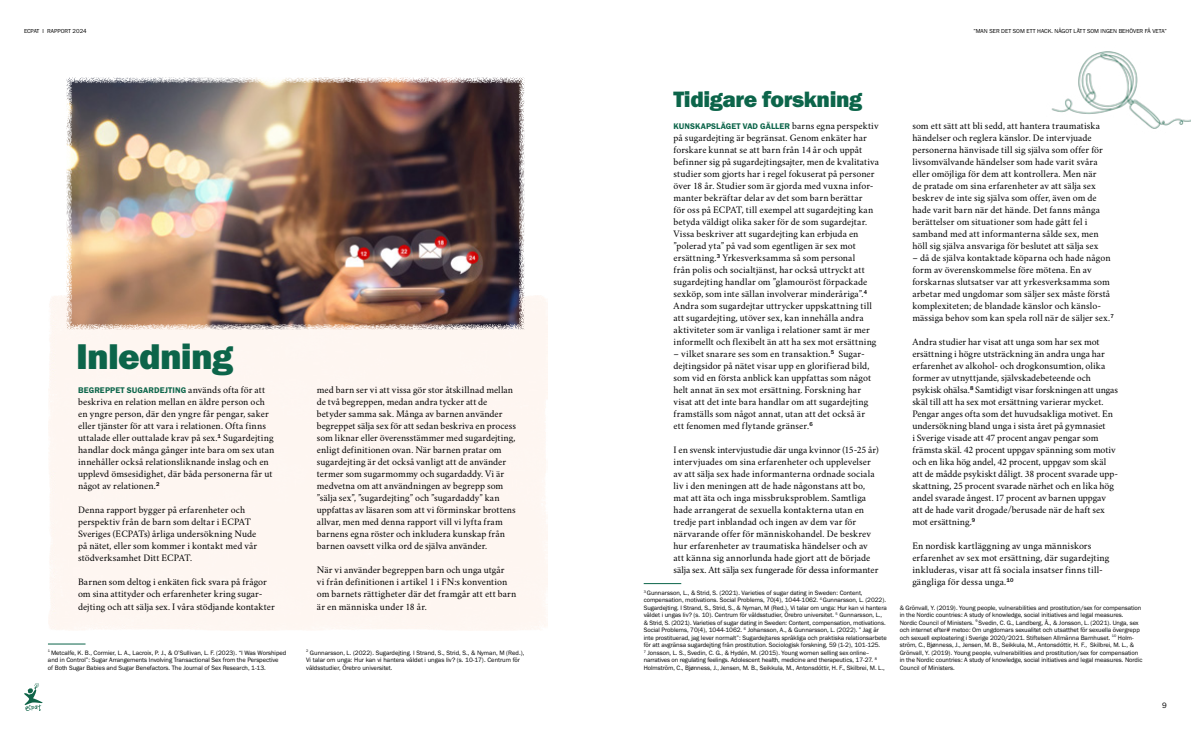
<style>
.page{position:relative;width:1191px;height:738px;background:#fff}
.page>*{position:absolute;margin:0;border:0;box-sizing:border-box;transform-origin:0 0}
.t1{font:37px "Franklin Gothic URW Hea";letter-spacing:-.02em;color:#0c654a}
.t2{font:23px "Franklin Gothic URW Hea";letter-spacing:-.02em;color:#0c654a}
.t3{font:10px/12px "Crimson";letter-spacing:.005em;color:#000}
.t4{font:8.5px "Franklin Gothic URW Dem";letter-spacing:.015em;color:#0c654a}
.t5{font:8px "Franklin Gothic URW Boo";color:#000}
.t6{font:6.5px/7.5px "Franklin Gothic URW Boo";letter-spacing:-.005em;color:#000}
.t7{font:6px "Franklin Gothic URW Boo";color:#000}
.s1{font-family:"Crimson";font-size:10px;color:#000}
</style>
<div class="page">
<img style="left:1051px;top:51px;width:140px;height:78px">
<hr style="left:48px;top:643px;width:37px;height:1px;background:#0c654a">
<hr style="left:643px;top:583px;width:38px;height:1px;background:#0c654a">
<img style="left:67px;top:77px;width:457px;height:252px">
<svg style="left:24px;top:683px;width:19px;height:28px"></svg>
<p class="t7" style="left:24px;top:27px;width:64px">ECPAT I RAPPORT 2024</p>
<p class="t7" style="left:973px;top:27px;width:195px">”MAN SER DET SOM ETT HACK. NÅGOT LÄTT SOM INGEN BEHÖVER FÅ VETA”</p>
<h1 class="t1" style="left:76px;top:332px;width:158px">Inledning</h1>
<p class="t4" style="left:78px;top:385px;width:189px">BEGREPPET SUGARDEJTING <span class="s1">används ofta för att</span></p>
<p class="t3" style="left:78px;top:394px;width:198px">beskriva en relation mellan en äldre person och en yngre person, där den yngre får pengar, saker eller tjänster för att vara i relationen. Ofta finns uttalade eller outtalade krav på sex.<sup>1</sup> Sugardejting handlar dock många gånger inte bara om sex utan innehåller också relationsliknande inslag och en upplevd ömsesidighet, där båda personerna får ut något av relationen.<sup>2</sup></p>
<p class="t3" style="left:78px;top:502px;width:181px">Denna rapport bygger på erfarenheter och perspektiv från de barn som deltar i ECPAT Sveriges (ECPATs) årliga undersökning Nude på nätet, eller som kommer i kontakt med vår stödverksamhet Ditt ECPAT.</p>
<p class="t3" style="left:78px;top:574px;width:198px">Barnen som deltog i enkäten fick svara på frågor om sina attityder och erfarenheter kring sugar&shy;dejting och att sälja sex. I våra stödjande kontakter</p>
<p class="t3" style="left:317px;top:382px;width:201px">med barn ser vi att vissa gör stor åtskillnad mellan de två begreppen, medan andra tycker att de betyder samma sak. Många av barnen använder begreppet sälja sex för att sedan beskriva en process som liknar eller överensstämmer med sugardejting, enligt definitionen ovan. När barnen pratar om sugardejting är det också vanligt att de använder termer som sugarmommy och sugardaddy. Vi är medvetna om att användningen av begrepp som ”sälja sex”, ”sugardejting” och ”sugardaddy” kan uppfattas av läsaren som att vi förminskar brottens allvar, men med denna rapport vill vi lyfta fram barnens egna röster och inkludera kunskap från barnen oavsett vilka ord de själva använder.</p>
<p class="t3" style="left:317px;top:562px;width:201px">När vi använder begreppen barn och unga utgår<br>vi från definitionen i artikel 1 i FN:s konvention om barnets rättigheter där det framgår att ett barn är en människa under 18 år.</p>
<p class="t6" style="left:48px;top:648px;width:240px"><sup>1</sup> Metcalfe, K. B., Cormier, L. A., Lacroix, P. J., &amp; O’Sullivan, L. F. (2023). “I Was Worshiped and in Control”: Sugar Arrangements Involving Transactional Sex from the Perspective<br>of Both Sugar Babies and Sugar Benefactors. The Journal of Sex Research, 1-13.</p>
<p class="t6" style="left:306px;top:648px;width:220px"><sup>2</sup> Gunnarsson, L. (2022). Sugardejting. I Strand, S., Strid, S., &amp; Nyman, M (Red.),<br>Vi talar om unga: Hur kan vi hantera våldet i ungas liv? (s. 10-17). Centrum för våldsstudier, Örebro universitet.</p>
<h2 class="t2" style="left:673px;top:84px;width:190px">Tidigare forskning</h2>
<p class="t4" style="left:673px;top:121px;width:206px">KUNSKAPSLÄGET VAD GÄLLER <span class="s1">barns egna perspektiv</span></p>
<p class="t3" style="left:673px;top:130px;width:207px">på sugardejting är begränsat. Genom enkäter har forskare kunnat se att barn från 14 år och uppåt befinner sig på sugardejtingsajter, men de kvalitativa studier som gjorts har i regel fokuserat på personer över 18 år. Studier som är gjorda med vuxna infor&shy;manter bekräftar delar av det som barn berättar<br>för oss på ECPAT, till exempel att sugardejting kan betyda väldigt olika saker för de som sugardejtar.<br>Vissa beskriver att sugardejting kan erbjuda en ”polerad yta” på vad som egentligen är sex mot ersättning.<sup>3</sup> Yrkesverksamma så som personal<br>från polis och socialtjänst, har också uttryckt att sugardejting handlar om ”glamouröst förpackade sexköp, som inte sällan involverar minderåriga”.<sup>4<br></sup>Andra som sugardejtar uttrycker uppskattning till att sugardejting, utöver sex, kan innehålla andra aktiviteter som är vanliga i relationer samt är mer informellt och flexibelt än att ha sex mot ersättning</p>
<p class="t3" style="left:673px;top:346px;width:199px">– vilket snarare ses som en transaktion.<sup>5</sup> Sugar&shy;dejtingsidor på nätet visar upp en glorifierad bild, som vid en första anblick kan uppfattas som något helt annat än sex mot ersättning. Forskning har visat att det inte bara handlar om att sugardejting framställs som något annat, utan att det också är ett fenomen med flytande gränser.<sup>6</sup></p>
<p class="t3" style="left:673px;top:442px;width:206px">I en svensk intervjustudie där unga kvinnor (15-25 år) intervjuades om sina erfarenheter och upplevelser av att sälja sex hade informanterna ordnade sociala liv i den meningen att de hade någonstans att bo, mat att äta och inga missbruksproblem. Samtliga hade arrangerat de sexuella kontakterna utan en tredje part inblandad och ingen av dem var för närvarande offer för människohandel. De beskrev hur erfarenheter av traumatiska händelser och av att känna sig annorlunda hade gjort att de började sälja sex. Att sälja sex fungerade för dessa informanter</p>
<p class="t6" style="left:643px;top:588px;width:245px"><sup>3</sup> Gunnarsson, L., &amp; Strid, S. (2021). Varieties of sugar dating in Sweden: Content, compensation, motivations. Social Problems, 70(4), 1044-1062. <sup>4</sup> Gunnarsson, L. (2022).<br>Sugardejting. I Strand, S., Strid, S., &amp; Nyman, M (Red.), Vi talar om unga: Hur kan vi hantera våldet i ungas liv? (s. 10). Centrum för våldsstudier, Örebro universitet. <sup>5</sup> Gunnarsson, L., &amp; Strid, S. (2021). Varieties of sugar dating in Sweden: Content, compensation, motivations.<br>Social Problems, 70(4), 1044-1062. <sup>6</sup> Johansson, A., &amp; Gunnarsson, L. (2022). ” Jag är inte prostituerad, jag lever normalt”: Sugardejtares språkliga och praktiska relationsarbete för att avgränsa sugardejting från prostitution. Sociologisk forskning, 59 (1-2), 101-125.<br><sup>7</sup> Jonsson, L. S., Svedin, C. G., &amp; Hydén, M. (2015). Young women selling sex online– narratives on regulating feelings. Adolescent health, medicine and therapeutics, 17-27. <sup>8<br></sup>Holmström, C., Bjønness, J., Jensen, M. B., Seikkula, M., Antonsdóttir, H. F., Skilbrei, M. L.,</p>
<p class="t3" style="left:912px;top:118px;width:192px">som ett sätt att bli sedd, att hantera traumatiska händelser och reglera känslor. De intervjuade personerna hänvisade till sig själva som offer för livsomvälvande händelser som hade varit svåra eller omöjliga för dem att kontrollera. Men när de pratade om sina erfarenheter av att sälja sex beskrev de inte sig själva som offer, även om de hade varit barn när det hände. Det fanns många berättelser om situationer som hade gått fel i samband med att informanterna sålde sex, men höll sig själva ansvariga för beslutet att sälja sex</p>
<p class="t3" style="left:912px;top:250px;width:203px">– då de själva kontaktade köparna och hade någon form av överenskommelse före mötena. En av forskarnas slutsatser var att yrkesverksamma som arbetar med ungdomar som säljer sex måste förstå komplexiteten; de blandade känslor och känslo&shy;mässiga behov som kan spela roll när de säljer sex.<sup>7</sup></p>
<p class="t3" style="left:912px;top:334px;width:207px">Andra studier har visat att unga som har sex mot ersättning i högre utsträckning än andra unga har erfarenhet av alkohol- och drogkonsumtion, olika former av utnyttjande, självskadebeteende och psykisk ohälsa.<sup>8</sup> Samtidigt visar forskningen att ungas skäl till att ha sex mot ersättning varierar mycket.<br>Pengar anges ofta som det huvudsakliga motivet. En undersökning bland unga i sista året på gymnasiet<br>i Sverige visade att 47 procent angav pengar som främsta skäl. 42 procent uppgav spänning som motiv och en lika hög andel, 42 procent, uppgav som skäl att de mådde psykiskt dåligt. 38 procent svarade upp&shy;skattning, 25 procent svarade närhet och en lika hög andel svarade ångest. 17 procent av barnen uppgav att de hade varit drogade/berusade när de haft sex mot ersättning.<sup>9</sup></p>
<p class="t3" style="left:912px;top:538px;width:198px">En nordisk kartläggning av unga människors erfarenhet av sex mot ersättning, där sugardejting inkluderas, visar att få sociala insatser finns till&shy;gängliga för dessa unga.<sup>10</sup></p>
<p class="t6" style="left:899px;top:603px;width:244px">&amp; Grönvall, Y. (2019). Young people, vulnerabilities and prostitution/sex for compensation in the Nordic countries: A study of knowledge, social initiatives and legal measures.<br>Nordic Council of Ministers. <sup>9</sup> Svedin, C. G., Landberg, Å., &amp; Jonsson, L. (2021). Unga, sex och internet efter# metoo: Om ungdomars sexualitet och utsatthet för sexuella övergrepp och sexuell exploatering i Sverige 2020/2021. Stiftelsen Allmänna Barnhuset. <sup>10</sup> Holm&shy;ström, C., Bjønness, J., Jensen, M. B., Seikkula, M., Antonsdóttir, H. F., Skilbrei, M. L., &amp; Grönvall, Y. (2019). Young people, vulnerabilities and prostitution/sex for compensation in the Nordic countries: A study of knowledge, social initiatives and legal measures. Nordic Council of Ministers.</p>
<p class="t5" style="left:1162px;top:699px;width:6px">9</p>
</div>
